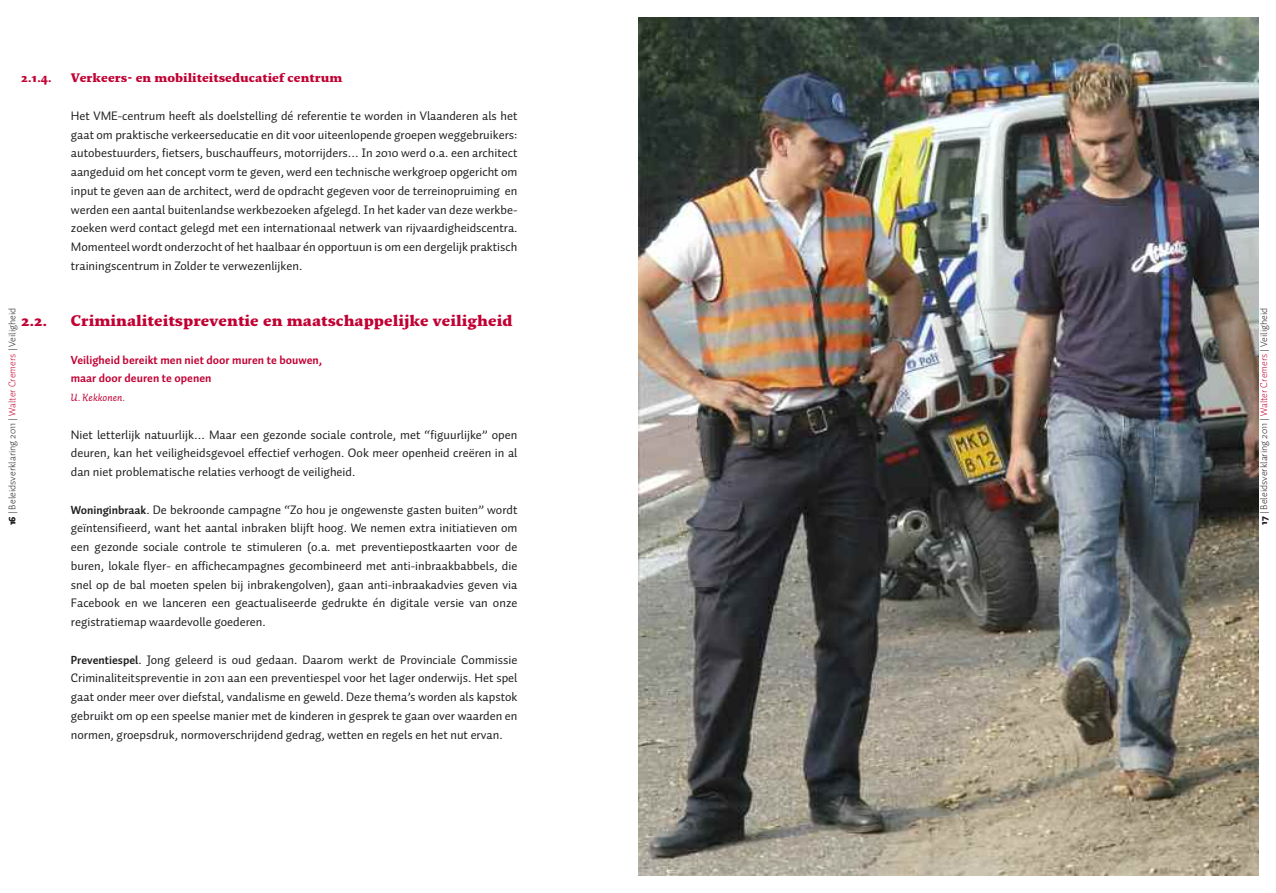
<style>
.page{position:relative;width:1276px;height:893px;background:#fff}
.page>*{position:absolute;margin:0;border:0;box-sizing:border-box;transform-origin:0 0}
.t1{font:900 15px "Fresco";color:#c10033}
.t2{font:12.5px/18.8px "Auto 2";color:#1f1e21;text-align:justify}
.t3{font:900 12px "Fresco";color:#c10033}
.t4{font:700 11.75px/18.8px "Auto 2";color:#c10033}
.t5{font:italic 10.62px "Auto 2";color:#c10033}
.t6{font:300 10px "Auto 2";color:#1f1e21}
.s1{font-weight:900}
.s2{color:#c10033}
.s3{font-weight:700;font-size:11.75px}
</style>
<div class="page">
<img style="left:638px;top:18px;width:620px;height:857px">
<p class="t3" style="left:21px;top:71px;width:32px">2.1.4.</p>
<p class="t3" style="left:71px;top:71px;width:273px">Verkeers- en mobiliteitseducatief centrum</p>
<p class="t2" style="left:71px;top:107px;width:448px">Het VME-centrum heeft als doelstelling dé referentie te worden in Vlaanderen als het gaat om praktische verkeerseducatie en dit voor uiteenlopende groepen weggebruikers: autobestuurders, fietsers, buschauffeurs, motorrijders… In 2010 werd o.a. een architect aangeduid om het concept vorm te geven, werd een technische werkgroep opgericht om input te geven aan de architect, werd de opdracht gegeven voor de terreinopruiming en werden een aantal buitenlandse werkbezoeken afgelegd. In het kader van deze werkbe&shy;zoeken werd contact gelegd met een internationaal netwerk van rijvaardigheidscentra.<br>Momenteel wordt onderzocht of het haalbaar én opportuun is om een dergelijk praktisch trainingscentrum in Zolder te verwezenlijken.</p>
<p class="t6" style="left:9px;top:525px;width:219px;rotate:-90deg"><span class="s1">16</span> | Beleidsverklaring 2011 | <span class="s2">Walter Cremers</span> | Veiligheid</p>
<p class="t1" style="left:21px;top:312px;width:27px">2.2.</p>
<p class="t1" style="left:71px;top:312px;width:443px">Criminaliteitspreventie en maatschappelijke veiligheid</p>
<p class="t4" style="left:71px;top:351px;width:253px">Veiligheid bereikt men niet door muren te bouwen, maar door deuren te openen</p>
<p class="t5" style="left:71px;top:394px;width:56px">U. Kekkonen.</p>
<p class="t2" style="left:71px;top:426px;width:448px">Niet letterlijk natuurlijk… Maar een gezonde sociale controle, met “figuurlijke” open deuren, kan het veiligheidsgevoel effectief verhogen. Ook meer openheid creëren in al dan niet problematische relaties verhoogt de veiligheid.</p>
<p class="t2" style="left:71px;top:501px;width:448px"><span class="s3">Woninginbraak</span>. De bekroonde campagne “Zo hou je ongewenste gasten buiten” wordt geïntensifieerd, want het aantal inbraken blijft hoog. We nemen extra initiatieven om een gezonde sociale controle te stimuleren (o.a. met preventiepostkaarten voor de buren, lokale flyer- en affichecampagnes gecombineerd met anti-inbraakbabbels, die snel op de bal moeten spelen bij inbrakengolven), gaan anti-inbraakadvies geven via Facebook en we lanceren een geactualiseerde gedrukte én digitale versie van onze registratiemap waardevolle goederen.</p>
<p class="t2" style="left:71px;top:651px;width:448px"><span class="s3">Preventiespel</span>. Jong geleerd is oud gedaan. Daarom werkt de Provinciale Commissie Criminaliteitspreventie in 2011 aan een preventiespel voor het lager onderwijs. Het spel gaat onder meer over diefstal, vandalisme en geweld. Deze thema’s worden als kapstok gebruikt om op een speelse manier met de kinderen in gesprek te gaan over waarden en normen, groepsdruk, normoverschrijdend gedrag, wetten en regels en het nut ervan.</p>
<p class="t6" style="left:1260px;top:525px;width:219px;rotate:-90deg"><span class="s1">17</span> | Beleidsverklaring 2011 | <span class="s2">Walter Cremers</span> | Veiligheid</p>
</div>
